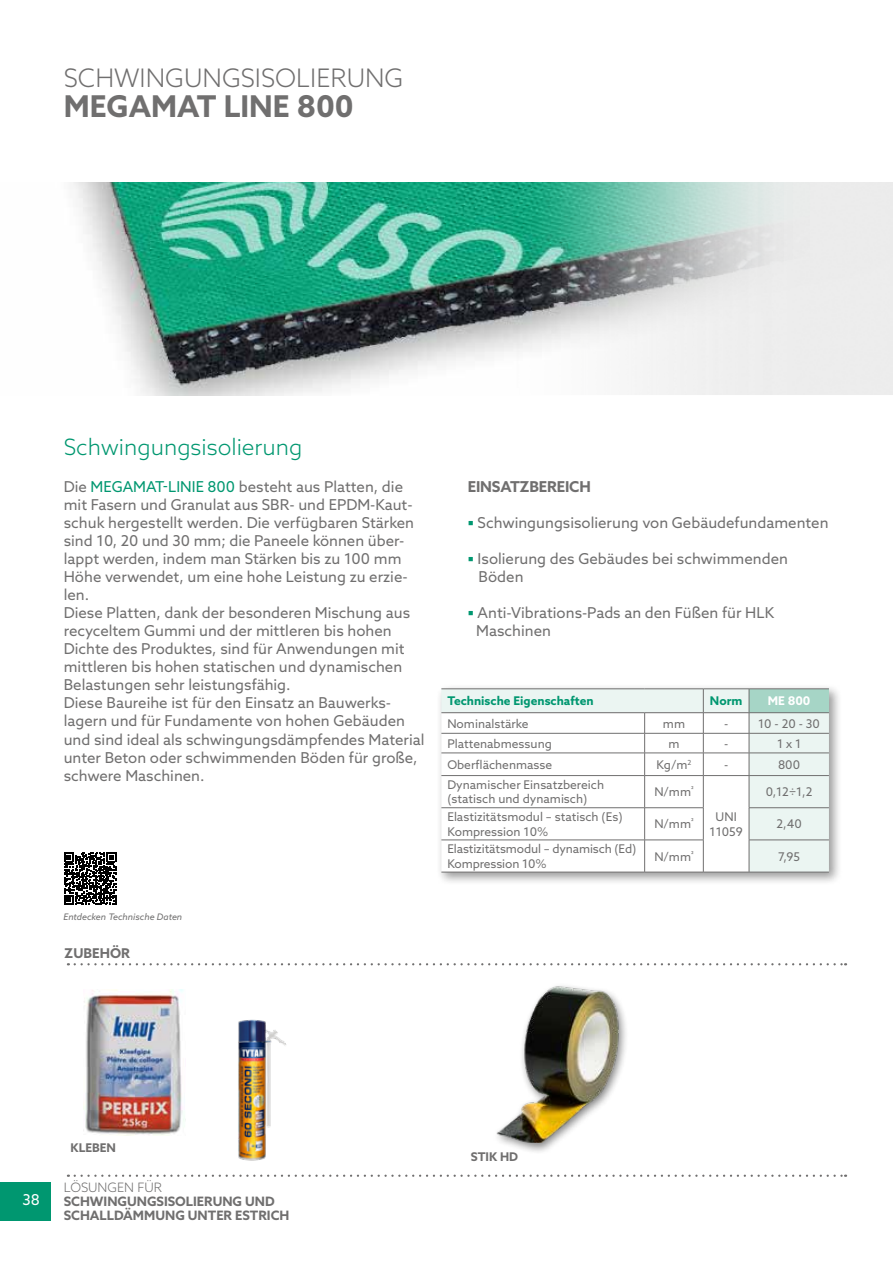
<style>
.page{position:relative;width:893px;height:1263px;background:#fff}
.page>*{position:absolute;margin:0;border:0;box-sizing:border-box;transform-origin:0 0}
.t1{font:700 30px "Azo Sans";color:#706f6f}
.t2{font:300 25.5px "Azo Sans";color:#706f6f}
.t3{font:300 22.5px "Azo Sans";color:#009770}
.t4{font:15px/18px "Azo Sans";color:#706f6f}
.t5{font:700 15px "Azo Sans";letter-spacing:-.01em;color:#706f6f}
.t6{font:15px "Azo Sans";color:#fff}
.t7{font:700 13.5px "Azo Sans";color:#706f6f}
.t8{font:700 12.9px/14.1px "Azo Sans";color:#706f6f}
.t9{font:300 12.9px "Azo Sans";color:#706f6f}
.t10{font:12px/14.4px "Azo Sans";color:#706f6f}
.t11{font:700 12px "Azo Sans";color:#009770}
.t12{font:700 12px "Azo Sans";color:#706f6f}
.t13{font:700 12px "Azo Sans";color:#fff}
.t14{font:italic 9px "Azo Sans";color:#706f6f}
.s1{color:#009770}
.s2{font-family:"Lato";font-weight:600;color:#009770}
</style>
<div class="page">
<div style="left:0;top:1182px;width:51px;height:38px;background:#009770"></div>
<svg style="left:75px;top:963px;width:771px;height:2px"></svg>
<svg style="left:75px;top:1174px;width:771px;height:3px"></svg>
<img style="left:73px;top:183px;width:820px;height:212px">
<img style="left:259px;top:183px;width:634px;height:211px">
<img style="left:83px;top:989px;width:102px;height:146px">
<img style="left:238px;top:1019px;width:48px;height:142px">
<div style="left:436px;top:684px;width:406px;height:202px;background:#000;opacity:.4"></div>
<div style="left:441px;top:689px;width:388px;height:183px;background:#ebf5f2"></div>
<div style="left:749px;top:689px;width:80px;height:24px;background:#a6d5c6"></div>
<svg style="left:441px;top:713px;width:308px;height:159px"></svg>
<hr style="left:441px;top:688px;width:204px;height:1px;background:#706f6f">
<hr style="left:645px;top:688px;width:58px;height:1px;background:#706f6f">
<hr style="left:703px;top:688px;width:46px;height:1px;background:#706f6f">
<hr style="left:749px;top:688px;width:80px;height:1px;background:#706f6f">
<hr style="left:441px;top:712px;width:204px;height:1px;background:#706f6f">
<hr style="left:645px;top:712px;width:58px;height:1px;background:#706f6f">
<hr style="left:703px;top:712px;width:46px;height:1px;background:#706f6f">
<hr style="left:749px;top:712px;width:80px;height:1px;background:#706f6f">
<hr style="left:441px;top:733px;width:204px;height:1px;background:#706f6f">
<hr style="left:645px;top:733px;width:58px;height:1px;background:#706f6f">
<hr style="left:703px;top:733px;width:46px;height:1px;background:#706f6f">
<hr style="left:749px;top:733px;width:80px;height:1px;background:#706f6f">
<hr style="left:441px;top:753px;width:204px;height:1px;background:#706f6f">
<hr style="left:645px;top:753px;width:58px;height:1px;background:#706f6f">
<svg style="left:644px;top:713px;width:1px;height:62px"></svg>
<hr style="left:703px;top:753px;width:46px;height:1px;background:#706f6f">
<svg style="left:703px;top:689px;width:1px;height:86px"></svg>
<hr style="left:749px;top:753px;width:80px;height:1px;background:#706f6f">
<svg style="left:749px;top:689px;width:1px;height:86px"></svg>
<hr style="left:441px;top:775px;width:204px;height:1px;background:#706f6f">
<hr style="left:645px;top:775px;width:58px;height:1px;background:#706f6f">
<hr style="left:644px;top:776px;width:1px;height:31px;background:#706f6f">
<hr style="left:703px;top:775px;width:46px;height:1px;background:#706f6f">
<hr style="left:703px;top:776px;width:1px;height:31px;background:#706f6f">
<hr style="left:703px;top:872px;width:46px;height:1px;background:#706f6f">
<hr style="left:749px;top:775px;width:80px;height:1px;background:#706f6f">
<hr style="left:749px;top:776px;width:1px;height:31px;background:#706f6f">
<hr style="left:441px;top:807px;width:204px;height:1px;background:#706f6f">
<hr style="left:645px;top:807px;width:59px;height:1px;background:#706f6f">
<hr style="left:644px;top:808px;width:1px;height:32px;background:#706f6f">
<hr style="left:703px;top:808px;width:1px;height:32px;background:#706f6f">
<hr style="left:749px;top:807px;width:80px;height:1px;background:#706f6f">
<hr style="left:749px;top:808px;width:1px;height:32px;background:#706f6f">
<hr style="left:441px;top:840px;width:204px;height:1px;background:#706f6f">
<hr style="left:645px;top:840px;width:59px;height:1px;background:#706f6f">
<hr style="left:644px;top:840px;width:1px;height:32px;background:#706f6f">
<hr style="left:703px;top:840px;width:1px;height:32px;background:#706f6f">
<hr style="left:441px;top:872px;width:204px;height:1px;background:#706f6f">
<hr style="left:645px;top:872px;width:58px;height:1px;background:#706f6f">
<hr style="left:749px;top:840px;width:80px;height:1px;background:#706f6f">
<hr style="left:749px;top:840px;width:1px;height:32px;background:#706f6f">
<hr style="left:749px;top:872px;width:80px;height:1px;background:#706f6f">
<div style="left:493px;top:982px;width:136px;height:172px;background:#000;opacity:.5"></div>
<img style="left:493px;top:984px;width:136px;height:159px">
<svg style="left:64px;top:852px;width:52px;height:53px"></svg>
<h2 class="t2" style="left:64px;top:61px;width:341px">SCHWINGUNGSISOLIERUNG</h2>
<h1 class="t1" style="left:64px;top:86px;width:291px">MEGAMAT LINE 800</h1>
<h3 class="t3" style="left:64px;top:433px;width:240px">Schwingungsisolierung</h3>
<p class="t4" style="left:64px;top:478px;width:362px">Die <span class="s1">MEGAMAT-LINIE 800</span> besteht aus Platten, die mit Fasern und Granulat aus SBR- und EPDM-Kaut&shy;schuk hergestellt werden. Die verfügbaren Stärken sind 10, 20 und 30 mm; die Paneele können über&shy;lappt werden, indem man Stärken bis zu 100 mm Höhe verwendet, um eine hohe Leistung zu erzie&shy;len.<br>Diese Platten, dank der besonderen Mischung aus recyceltem Gummi und der mittleren bis hohen Dichte des Produktes, sind für Anwendungen mit mittleren bis hohen statischen und dynamischen Belastungen sehr leistungsfähig.<br>Diese Baureihe ist für den Einsatz an Bauwerks&shy;lagern und für Fundamente von hohen Gebäuden und sind ideal als schwingungsdämpfendes Material unter Beton oder schwimmenden Böden für große, schwere Maschinen.</p>
<p class="t5" style="left:468px;top:477px;width:125px">EINSATZBEREICH</p>
<p class="t4" style="left:468px;top:514px;width:362px"><span class="s2">▪</span> Schwingungsisolierung von Gebäudefundamenten</p>
<p class="t4" style="left:479px;top:550px;width:311px;text-indent:-11px"><span class="s2">▪</span> Isolierung des Gebäudes bei schwimmenden<br>Böden</p>
<p class="t4" style="left:476px;top:604px;width:299px;text-indent:-9px"><span class="s2">▪</span> Anti-Vibrations-Pads an den Füßen für HLK<br>Maschinen</p>
<p class="t11" style="left:447px;top:693px;width:148px">Technische Eigenschaften</p>
<p class="t11" style="left:710px;top:693px;width:34px">Norm</p>
<p class="t13" style="left:768px;top:693px;width:44px">ME 800</p>
<p class="t10" style="left:447px;top:716px;width:83px">Nominalstärke</p>
<p class="t10" style="left:663px;top:716px;width:24px">mm</p>
<p class="t10" style="left:724px;top:716px;width:6px">-</p>
<p class="t10" style="left:758px;top:716px;width:63px">10 - 20 - 30</p>
<p class="t10" style="left:447px;top:736px;width:106px">Plattenabmessung</p>
<p class="t10" style="left:668px;top:736px;width:13px">m</p>
<p class="t10" style="left:724px;top:736px;width:6px">-</p>
<p class="t10" style="left:777px;top:736px;width:26px">1 x 1</p>
<p class="t10" style="left:447px;top:757px;width:106px">Oberflächenmasse</p>
<p class="t10" style="left:657px;top:757px;width:36px">Kg/m<sup>2</sup></p>
<p class="t10" style="left:724px;top:757px;width:6px">-</p>
<p class="t10" style="left:778px;top:757px;width:24px">800</p>
<p class="t10" style="left:447px;top:777px;width:158px">Dynamischer Einsatzbereich (statisch und dynamisch)</p>
<p class="t10" style="left:654px;top:785px;width:41px">N/mm<sup>²</sup></p>
<p class="t10" style="left:710px;top:810px;width:35px;text-align:center">UNI<br>11059</p>
<p class="t10" style="left:766px;top:785px;width:48px">0,12÷1,2</p>
<p class="t10" style="left:447px;top:810px;width:177px">Elastizitätsmodul – statisch (Es)<br>Kompression 10%</p>
<p class="t10" style="left:654px;top:817px;width:41px">N/mm<sup>²</sup></p>
<p class="t10" style="left:776px;top:817px;width:27px">2,40</p>
<p class="t10" style="left:447px;top:842px;width:190px">Elastizitätsmodul – dynamisch (Ed)<br>Kompression 10%</p>
<p class="t10" style="left:654px;top:849px;width:41px">N/mm<sup>²</sup></p>
<p class="t10" style="left:778px;top:849px;width:23px">7,95</p>
<p class="t14" style="left:63px;top:911px;width:120px">Entdecken Technische Daten</p>
<p class="t7" style="left:65px;top:944px;width:67px">ZUBEHÖR</p>
<p class="t6" style="left:22px;top:1190px;width:19px">38</p>
<p class="t12" style="left:71px;top:1139px;width:47px">KLEBEN</p>
<p class="t9" style="left:64px;top:1179px;width:100px">LÖSUNGEN FÜR</p>
<p class="t8" style="left:64px;top:1194px;width:227px">SCHWINGUNGSISOLIERUNG UND<br>SCHALLDÄMMUNG UNTER ESTRICH</p>
<p class="t12" style="left:471px;top:1148px;width:49px">STIK HD</p>
</div>
